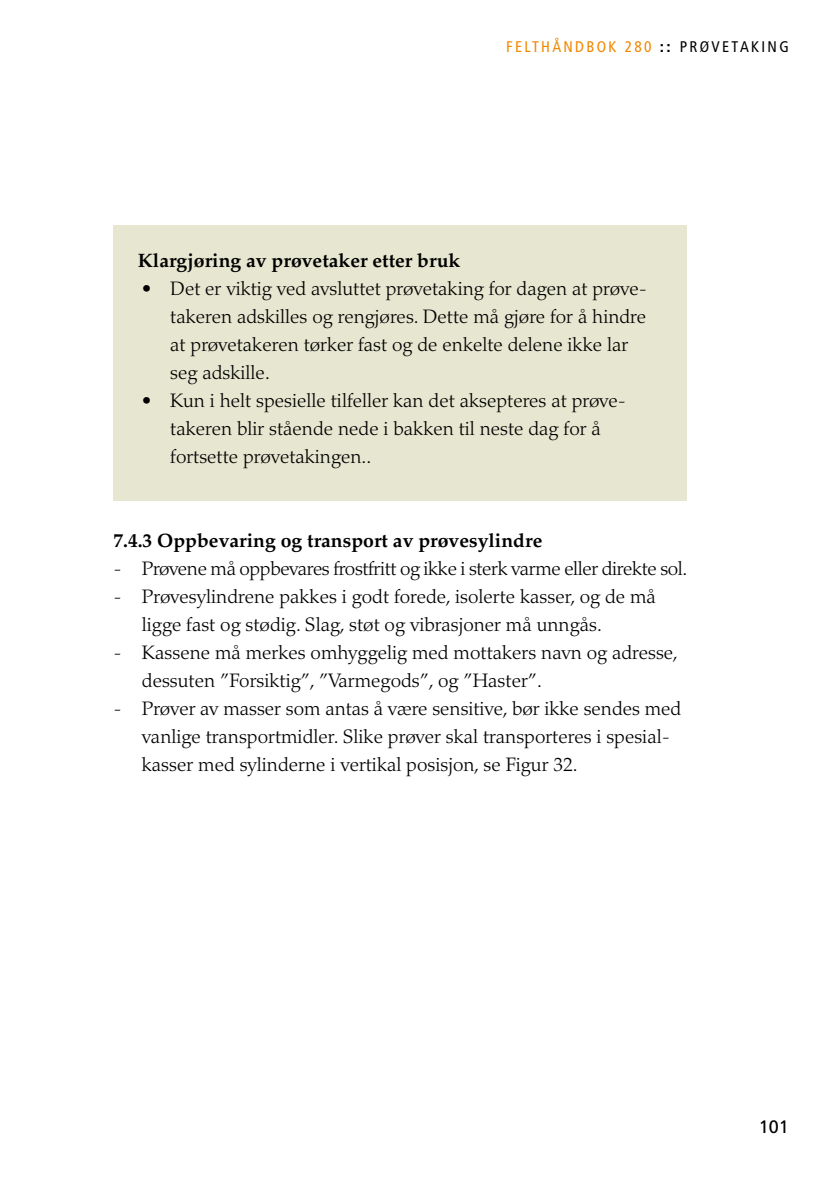
<style>
.page{position:relative;width:840px;height:1191px;background:#fff}
.page>*{position:absolute;margin:0;border:0;box-sizing:border-box;transform-origin:0 0}
.t1{font:300 19.4px/28px "Palatino LT Std";color:#000}
.t2{font:700 19.4px "Palatino LT Std";color:#000}
.t3{font:300 19.4px "Palatino LT Std";letter-spacing:-.02em;color:#000}
.t4{font:18px "Frutiger";color:#000}
.t5{font:condensed 15.4px "Frutiger";letter-spacing:.15em;color:#f08800}
.s1{font-weight:700;font-stretch:normal;color:#000}
.s2{color:#000}
</style>
<div class="page">
<div style="left:113px;top:225px;width:573px;height:275px;background:#e7e7d1"></div>
<p class="t5" style="left:506px;top:38px;width:284px">FELTHÅNDBOK 280 <span class="s1">::</span> <span class="s2">PRØVETAKING</span></p>
<p class="t2" style="left:138px;top:249px;width:324px">Klargjøring av prøvetaker etter bruk</p>
<p class="t1" style="left:170px;top:274px;width:478px;text-indent:-28px">• Det er viktig ved avsluttet prøvetaking for dagen at prøve&shy;takeren adskilles og rengjøres. Dette må gjøre for å hindre at prøvetakeren tørker fast og de enkelte delene ikke lar seg adskille.</p>
<p class="t1" style="left:170px;top:386px;width:457px;text-indent:-28px">• Kun i helt spesielle tilfeller kan det aksepteres at prøve&shy;takeren blir stående nede i bakken til neste dag for å fortsette prøvetakingen..</p>
<p class="t2" style="left:113px;top:529px;width:430px">7.4.3 Oppbevaring og transport av prøvesylindre</p>
<p class="t3" style="left:113px;top:557px;width:575px">- Prøvene må oppbevares frostfritt og ikke i sterk varme eller direkte sol.</p>
<p class="t1" style="left:142px;top:582px;width:515px;text-indent:-28px">- Prøvesylindrene pakkes i godt forede, isolerte kasser, og de må ligge fast og stødig. Slag, støt og vibrasjoner må unngås.</p>
<p class="t1" style="left:142px;top:638px;width:537px;text-indent:-28px">- Kassene må merkes omhyggelig med mottakers navn og adresse, dessuten ”Forsiktig”, ”Varmegods”, og ”Haster”.</p>
<p class="t1" style="left:142px;top:694px;width:540px;text-indent:-28px">- Prøver av masser som antas å være sensitive, bør ikke sendes med vanlige transportmidler. Slike prøver skal transporteres i spesial&shy;kasser med sylinderne i vertikal posisjon, se Figur 32.</p>
<p class="t4" style="left:758px;top:1116px;width:32px">101</p>
</div>
